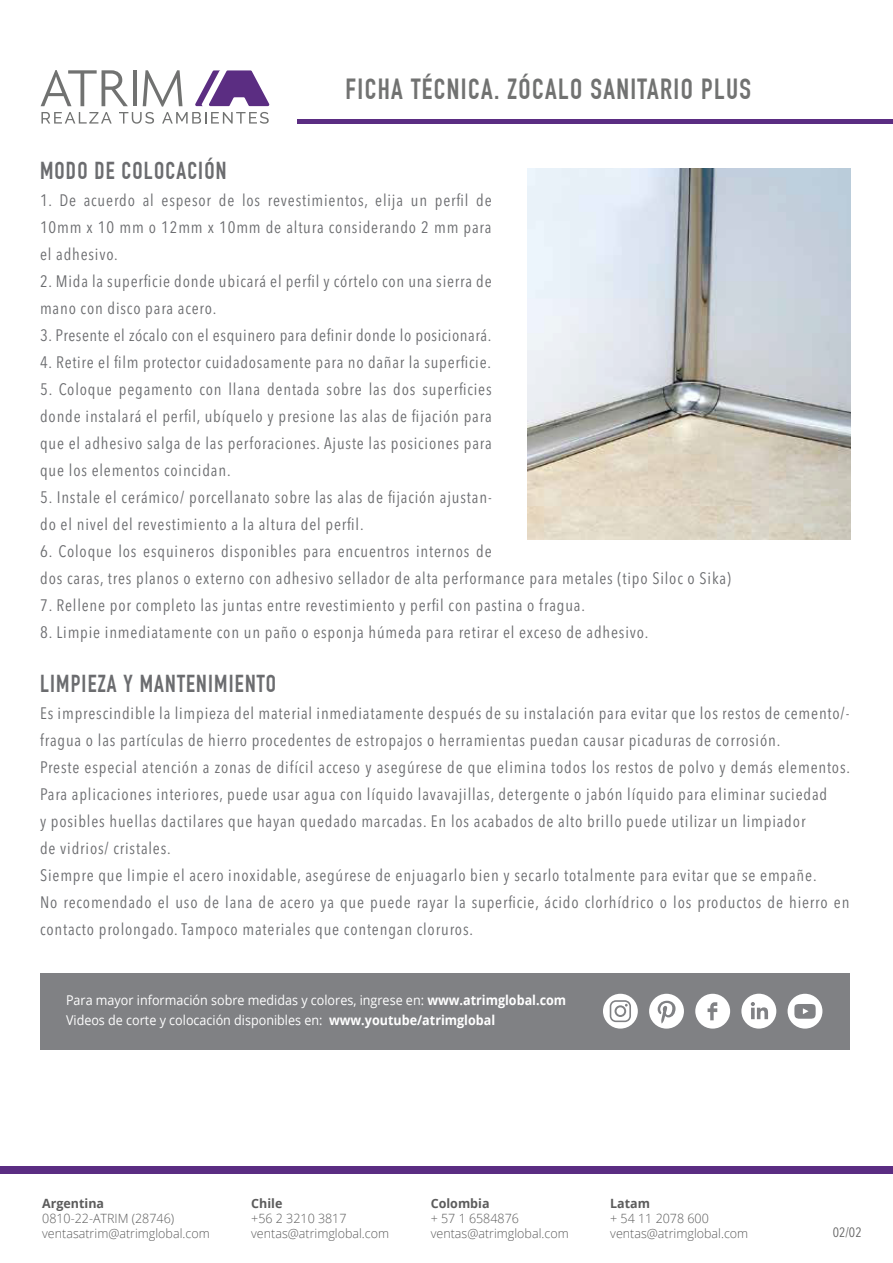
<style>
.page{position:relative;width:893px;height:1263px;background:#fff}
.page>*{position:absolute;margin:0;border:0;box-sizing:border-box;transform-origin:0 0}
.t1{font:700 28.5px "DIN Condensed";letter-spacing:.05em;color:#717271}
.t2{font:700 24px "DIN Condensed";letter-spacing:.05em;color:#6b6c6f}
.t3{font:condensed 16.5px/27px "Avenir Next LT Pro";letter-spacing:.05em;color:#6b6c6f}
.t4{font:13.5px/19.5px "Open Sans";color:#fff;scale:.93 1}
.t5{font:condensed 13.5px "Avenir Next LT Pro";color:#666}
.t6{font:300 12.75px/15px "Open Sans";color:#5c5c5c}
.t7{font:700 12.75px "Open Sans";color:#5c5c5c}
.s1{font-weight:700}
</style>
<div class="page">
<div style="left:298px;top:119px;width:595px;height:5px;background:#5b2d82"></div>
<svg style="left:41px;top:70px;width:229px;height:54px"></svg>
<img style="left:528px;top:169px;width:322px;height:370px">
<div style="left:0;top:1166px;width:893px;height:8px;background:#5b2d82"></div>
<div style="left:40px;top:973px;width:809px;height:76px;background:#808184"></div>
<svg style="left:741px;top:994px;width:35px;height:34px"></svg>
<svg style="left:695px;top:994px;width:35px;height:34px"></svg>
<svg style="left:649px;top:994px;width:35px;height:34px"></svg>
<svg style="left:788px;top:994px;width:34px;height:34px"></svg>
<svg style="left:603px;top:994px;width:35px;height:34px"></svg>
<h1 class="t1" style="left:346px;top:72px;width:407px">FICHA TÉCNICA. ZÓCALO SANITARIO PLUS</h1>
<h2 class="t2" style="left:40px;top:157px;width:188px">MODO DE COLOCACIÓN</h2>
<p class="t3" style="left:40px;top:187px;width:453px;text-align:justify">1. De acuerdo al espesor de los revestimientos, elija un perfil de 10mm x 10 mm o 12mm x 10mm de altura considerando 2 mm para el adhesivo.</p>
<p class="t3" style="left:40px;top:268px;width:453px">2. Mida la superficie donde ubicará el perfil y córtelo con una sierra de mano con disco para acero.</p>
<p class="t3" style="left:40px;top:322px;width:453px">3. Presente el zócalo con el esquinero para definir donde lo posicionará.</p>
<p class="t3" style="left:40px;top:349px;width:452px">4. Retire el film protector cuidadosamente para no dañar la superficie.</p>
<p class="t3" style="left:40px;top:376px;width:453px;text-align:justify">5. Coloque pegamento con llana dentada sobre las dos superficies donde instalará el perfil, ubíquelo y presione las alas de fijación para que el adhesivo salga de las perforaciones. Ajuste las posiciones para que los elementos coincidan.</p>
<p class="t3" style="left:40px;top:484px;width:453px">5. Instale el cerámico/ porcellanato sobre las alas de fijación ajustan&shy;do el nivel del revestimiento a la altura del perfil.</p>
<p class="t3" style="left:40px;top:538px;width:692px">6. Coloque los esquineros disponibles para encuentros internos de<br>dos caras, tres planos o externo con adhesivo sellador de alta performance para metales (tipo Siloc o Sika)</p>
<p class="t3" style="left:40px;top:592px;width:546px">7. Rellene por completo las juntas entre revestimiento y perfil con pastina o fragua.</p>
<p class="t3" style="left:40px;top:619px;width:610px">8. Limpie inmediatamente con un paño o esponja húmeda para retirar el exceso de adhesivo.</p>
<h2 class="t2" style="left:40px;top:670px;width:237px">LIMPIEZA Y MANTENIMIENTO</h2>
<p class="t3" style="left:40px;top:700px;width:812px">Es imprescindible la limpieza del material inmediatamente después de su instalación para evitar que los restos de cemento/- fragua o las partículas de hierro procedentes de estropajos o herramientas puedan causar picaduras de corrosión.<br>Preste especial atención a zonas de difícil acceso y asegúrese de que elimina todos los restos de polvo y demás elementos.<br>Para aplicaciones interiores, puede usar agua con líquido lavavajillas, detergente o jabón líquido para eliminar suciedad<br>y posibles huellas dactilares que hayan quedado marcadas. En los acabados de alto brillo puede utilizar un limpiador<br>de vidrios/ cristales.<br>Siempre que limpie el acero inoxidable, asegúrese de enjuagarlo bien y secarlo totalmente para evitar que se empañe.<br>No recomendado el uso de lana de acero ya que puede rayar la superficie, ácido clorhídrico o los productos de hierro en contacto prolongado. Tampoco materiales que contengan cloruros.</p>
<p class="t4" style="left:66px;top:990px;width:539px">Para mayor información sobre medidas y colores, ingrese en: <span class="s1">www.atrimglobal.com<br></span>Videos de corte y colocación disponibles en: <span class="s1">www.youtube/atrimglobal</span></p>
<p class="t7" style="left:42px;top:1194px;width:63px">Argentina</p>
<p class="t6" style="left:42px;top:1210px;width:169px">0810-22-ATRIM (28746) ventasatrim@atrimglobal.com</p>
<p class="t7" style="left:251px;top:1194px;width:33px">Chile</p>
<p class="t6" style="left:251px;top:1210px;width:140px">+56 2 3210 3817 ventas@atrimglobal.com</p>
<p class="t7" style="left:431px;top:1194px;width:60px">Colombia</p>
<p class="t6" style="left:431px;top:1210px;width:140px">+ 57 1 6584876 ventas@atrimglobal.com</p>
<p class="t7" style="left:610px;top:1194px;width:41px">Latam</p>
<p class="t6" style="left:610px;top:1210px;width:140px">+ 54 11 2078 600 ventas@atrimglobal.com</p>
<p class="t5" style="left:833px;top:1224px;width:30px">02/02</p>
</div>
